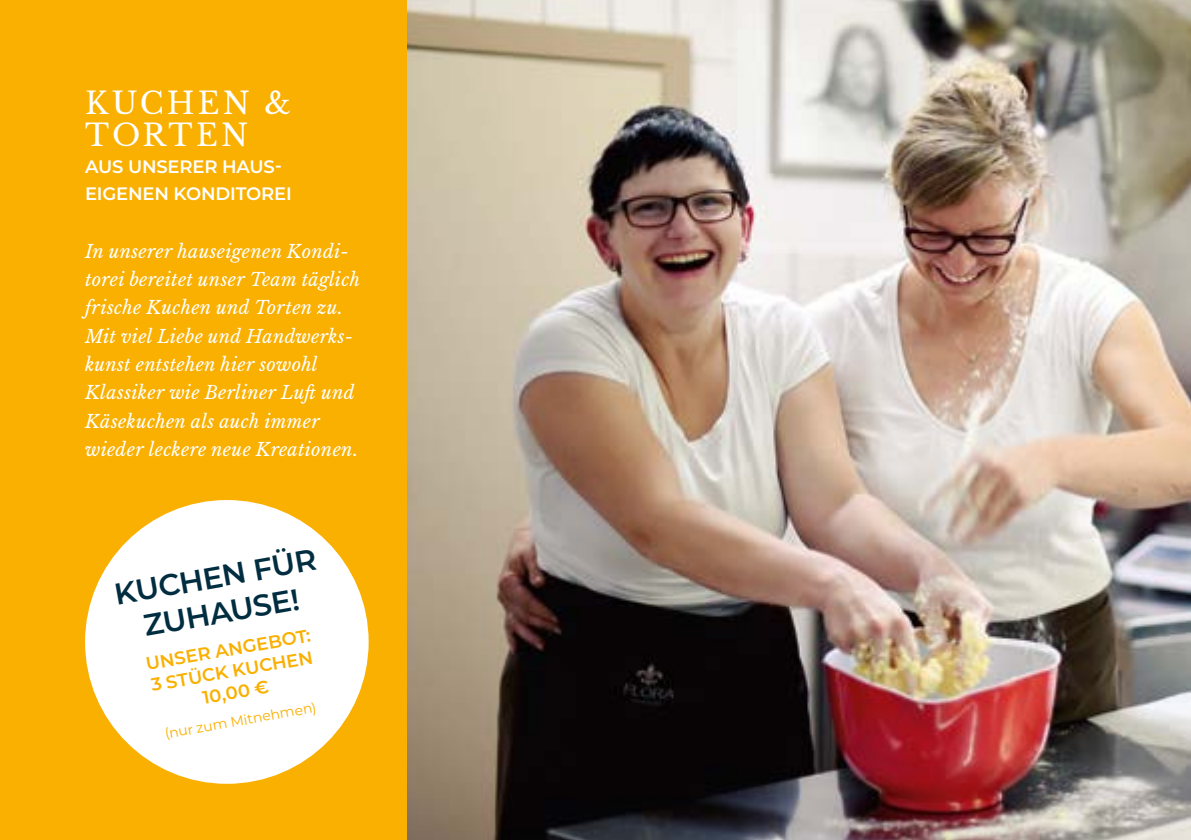
<style>
.page{position:relative;width:1191px;height:840px;background:#fff}
.page>*{position:absolute;margin:0;border:0;box-sizing:border-box;transform-origin:0 0}
.t1{font:600 30px/36px "Montserrat";color:#002d40;text-align:center}
.t2{font:30px/32px "Libre Baskerville";letter-spacing:.105em;color:#fff}
.t3{font:italic 18px/28.4px "Libre Baskerville";letter-spacing:.015em;color:#fff}
.t4{font:600 18px/27px "Montserrat";letter-spacing:-.01em;color:#fff}
.t5{font:600 18px/21.6px "Montserrat";color:#f9b000;text-align:center}
.t6{font:14px "Montserrat";color:#f9b000}
</style>
<div class="page">
<img style="left:406px;top:0;width:785px;height:839px">
<div style="left:0;top:0;width:406px;height:839px;background:#f9b000"></div>
<div style="left:85px;top:499px;width:284px;height:284px;background:#fff;border-radius:50%"></div>
<h1 class="t2" style="left:85px;top:87px;width:207px">KUCHEN &amp;<br>TORTEN</h1>
<p class="t4" style="left:85px;top:152px;width:208px">AUS UNSERER HAUS-<br>EIGENEN KONDITOREI</p>
<p class="t3" style="left:85px;top:237px;width:276px">In unserer hauseigenen Kondi&shy;torei bereitet unser Team täglich frische Kuchen und Torten zu.<br>Mit viel Liebe und Handwerks&shy;kunst entstehen hier sowohl<br>Klassiker wie Berliner Luft und<br>Käsekuchen als auch immer wieder leckere neue Kreationen.</p>
<h1 class="t1" style="left:111px;top:575px;width:206px;rotate:-10deg">KUCHEN FÜR<br>ZUHAUSE!</h1>
<p class="t5" style="left:144px;top:652px;width:168px;rotate:-10deg">UNSER ANGEBOT:<br>3 STÜCK KUCHEN<br>10,00 €</p>
<p class="t6" style="left:163px;top:723px;width:155px;rotate:-10deg">(nur zum Mitnehmen)</p>
</div>
